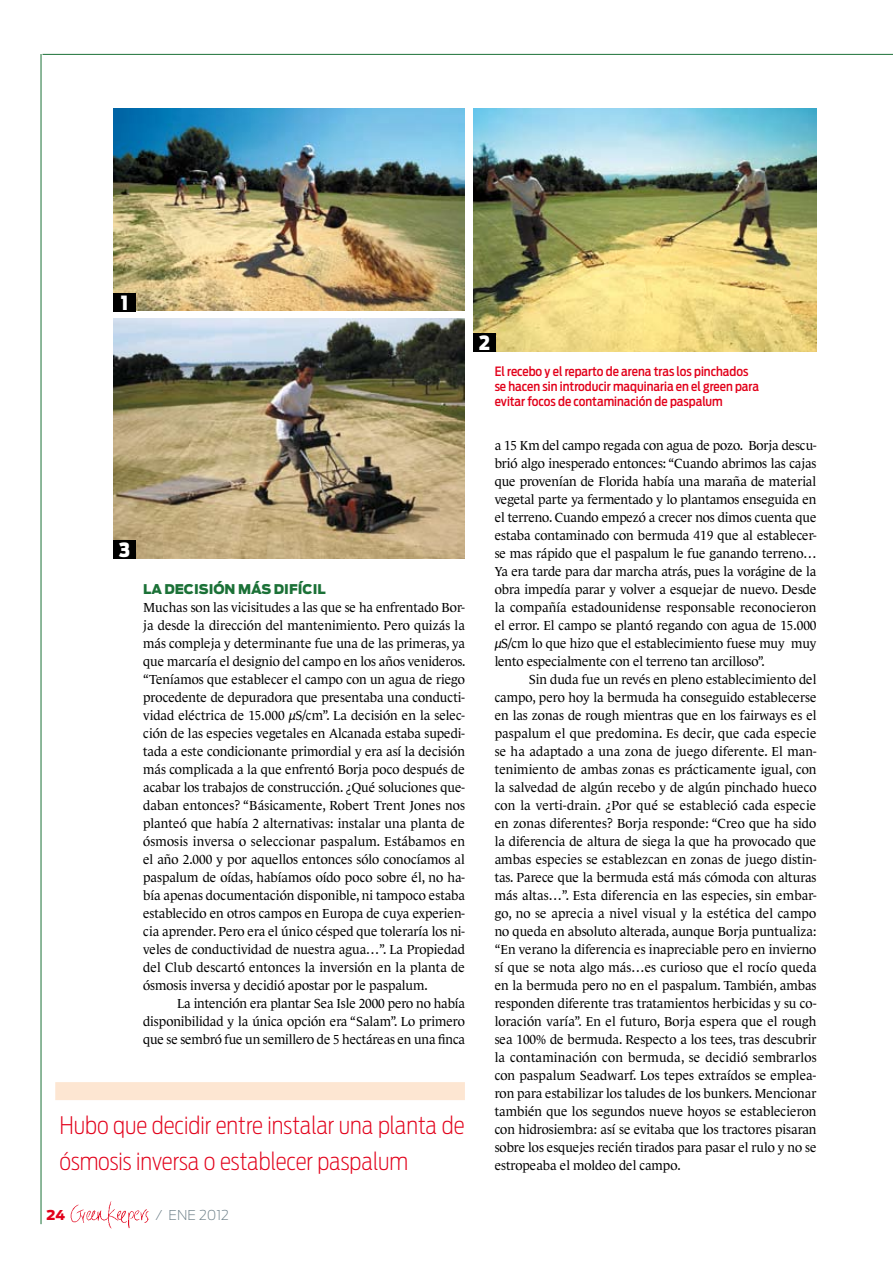
<style>
.page{position:relative;width:893px;height:1263px;background:#fff}
.page>*{position:absolute;margin:0;border:0;box-sizing:border-box;transform-origin:0 0}
.t1{font:200 24px/36px "Antenna Cond";color:#e2001a}
.t2{font:900 19.5px "Antenna Cond";color:#fff}
.t3{font:200 13.5px "Antenna";color:#697c86}
.t4{font:900 13.5px "Antenna";color:#e2001a}
.t5{font:13.35px/18px "Le Monde Journal";letter-spacing:-.005em;color:#000;text-align:justify}
.t6{font:900 13.35px "Antenna";color:#1b7137}
.t7{font:500 12.75px/15px "Antenna Cond";color:#e2001a}
</style>
<div class="page">
<img style="left:70px;top:1201px;width:79px;height:28px">
<hr style="left:43px;top:54px;width:850px;height:1px;background:#1b7137">
<hr style="left:41px;top:54px;width:1px;height:1170px;background:#1b7137">
<img style="left:113px;top:108px;width:352px;height:203px">
<div style="left:55px;top:1082px;width:410px;height:18px;background:#fde6d2"></div>
<img style="left:473px;top:108px;width:343px;height:244px">
<img style="left:113px;top:318px;width:352px;height:240px">
<div style="left:113px;top:293px;width:23px;height:18px;background:#000"></div>
<div style="left:473px;top:334px;width:23px;height:18px;background:#000"></div>
<div style="left:113px;top:540px;width:23px;height:18px;background:#000"></div>
<h2 class="t2" style="left:121px;top:291px;width:9px">1</h2>
<h2 class="t2" style="left:119px;top:538px;width:13px">3</h2>
<p class="t6" style="left:143px;top:581px;width:184px">LA DECISIÓN MÁS DIFÍCIL</p>
<p class="t5" style="left:143px;top:598px;width:324px">Muchas son las vicisitudes a las que se ha enfrentado Bor&shy;ja desde la dirección del mantenimiento. Pero quizás la más compleja y determinante fue una de las primeras, ya que marcaría el designio del campo en los años venideros. “Teníamos que establecer el campo con un agua de riego procedente de depuradora que presentaba una conducti&shy;vidad eléctrica de 15.000 µS/cm”. La decisión en la selec&shy;ción de las especies vegetales en Alcanada estaba supedi&shy;tada a este condicionante primordial y era así la decisión más complicada a la que enfrentó Borja poco después de acabar los trabajos de construcción. ¿Qué soluciones que&shy;daban entonces? “Básicamente, Robert Trent Jones nos planteó que había 2 alternativas: instalar una planta de ósmosis inversa o seleccionar paspalum. Estábamos en el año 2.000 y por aquellos entonces sólo conocíamos al paspalum de oídas, habíamos oído poco sobre él, no ha&shy;bía apenas documentación disponible, ni tampoco estaba establecido en otros campos en Europa de cuya experien&shy;cia aprender. Pero era el único césped que toleraría los ni&shy;veles de conductividad de nuestra agua…”. La Propiedad del Club descartó entonces la inversión en la planta de ósmosis inversa y decidió apostar por le paspalum.</p>
<p class="t5" style="left:143px;top:994px;width:323px;text-indent:34px">La intención era plantar Sea Isle 2000 pero no había disponibilidad y la única opción era “Salam”. Lo primero que se sembró fue un semillero de 5 hectáreas en una finca</p>
<h1 class="t1" style="left:60px;top:1107px;width:406px">Hubo que decidir entre instalar una planta de ósmosis inversa o establecer paspalum</h1>
<h2 class="t2" style="left:479px;top:332px;width:13px">2</h2>
<p class="t7" style="left:495px;top:364px;width:266px">El recebo y el reparto de arena tras los pinchados se hacen sin introducir maquinaria en el green para evitar focos de contaminación de paspalum</p>
<p class="t5" style="left:495px;top:436px;width:323px">a 15 Km del campo regada con agua de pozo. Borja descu&shy;brió algo inesperado entonces: “Cuando abrimos las cajas que provenían de Florida había una maraña de material vegetal parte ya fermentado y lo plantamos enseguida en el terreno. Cuando empezó a crecer nos dimos cuenta que estaba contaminado con bermuda 419 que al establecer&shy;se mas rápido que el paspalum le fue ganando terreno… Ya era tarde para dar marcha atrás, pues la vorágine de la obra impedía parar y volver a esquejar de nuevo. Desde la compañía estadounidense responsable reconocieron el error. El campo se plantó regando con agua de 15.000 µS/cm lo que hizo que el establecimiento fuese muy muy lento especialmente con el terreno tan arcilloso”.</p>
<p class="t5" style="left:495px;top:670px;width:323px;text-indent:34px">Sin duda fue un revés en pleno establecimiento del campo, pero hoy la bermuda ha conseguido establecerse en las zonas de rough mientras que en los fairways es el paspalum el que predomina. Es decir, que cada especie se ha adaptado a una zona de juego diferente. El man&shy;tenimiento de ambas zonas es prácticamente igual, con la salvedad de algún recebo y de algún pinchado hueco con la verti-drain. ¿Por qué se estableció cada especie en zonas diferentes? Borja responde: “Creo que ha sido la diferencia de altura de siega la que ha provocado que ambas especies se establezcan en zonas de juego distin&shy;tas. Parece que la bermuda está más cómoda con alturas más altas…”. Esta diferencia en las especies, sin embar&shy;go, no se aprecia a nivel visual y la estética del campo no queda en absoluto alterada, aunque Borja puntualiza: “En verano la diferencia es inapreciable pero en invierno sí que se nota algo más…es curioso que el rocío queda en la bermuda pero no en el paspalum. También, ambas responden diferente tras tratamientos herbicidas y su co&shy;loración varía”. En el futuro, Borja espera que el rough sea 100% de bermuda. Respecto a los tees, tras descubrir la contaminación con bermuda, se decidió sembrarlos con paspalum Seadwarf. Los tepes extraídos se emplea&shy;ron para estabilizar los taludes de los bunkers. Mencionar también que los segundos nueve hoyos se establecieron con hidrosiembra: así se evitaba que los tractores pisaran sobre los esquejes recién tirados para pasar el rulo y no se estropeaba el moldeo del campo.</p>
<p class="t4" style="left:46px;top:1207px;width:20px">24</p>
<p class="t3" style="left:156px;top:1207px;width:75px">/ ENE 2012</p>
</div>
